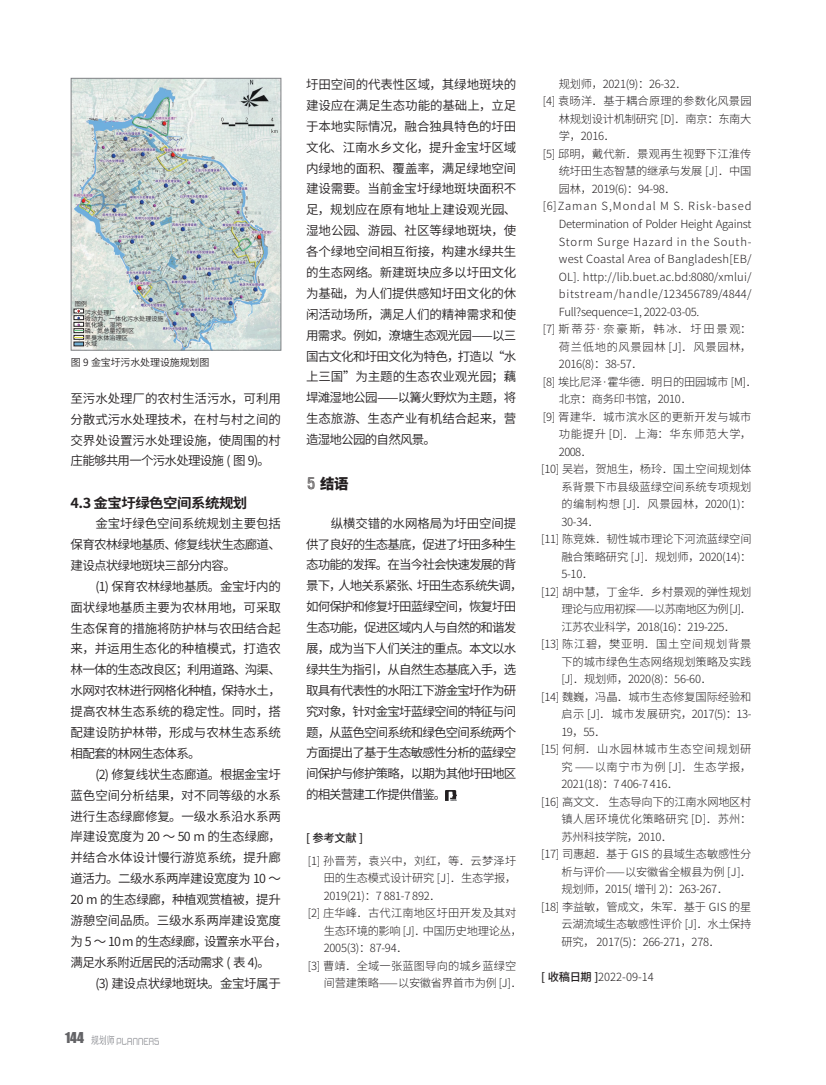
<style>
.page{position:relative;width:826px;height:1085px;background:#fff}
.page>*{position:absolute;margin:0;border:0;box-sizing:border-box;transform-origin:0 0}
.一级标题{font:800 14.38px "Source Han Sans CN";color:#231f20}
.二级标题{font:700 13.75px "Source Han Sans CN";letter-spacing:-.035em;color:#231f20;scale:1.05 1}
.t1{font:13.75px "Impact";color:#636366}
.正文{font:12.5px/20.9px "Source Han Sans CN";letter-spacing:-.06em;color:#231f20;text-align:justify}
.正文-2{font:12.5px/20.9px "Source Han Sans CN";letter-spacing:-.015em;color:#231f20}
.正文-3{font:12.5px "Source Han Sans CN";letter-spacing:-.035em;color:#231f20}
.参考文献内容1-9{font:300 11.25px/17.5px "Source Han Sans CN";letter-spacing:-.02em;color:#231f20;text-align:justify}
.参考文献内容10{font:300 11.25px/17.5px "Source Han Sans CN";letter-spacing:-.015em;color:#231f20;text-align:justify}
.参考文献内容1-9-2{font:300 11.25px/17.5px "Source Han Sans CN";letter-spacing:.015em;color:#231f20}
.参考文献{font:300 11.25px "Source Han Sans CN";color:#231f20}
.参考文献-2{font:500 11.25px "Source Han Sans CN";color:#231f20}
.图说{font:10px "Source Han Sans CN";letter-spacing:-.015em;color:#231f20}
.图例文字{font:6.25px "Source Han Sans CN";letter-spacing:-.015em;color:#231f20}
.s1{font-family:"H Yb 7 gj";font-weight:400;font-size:17.5px}
.s2{font-weight:500}
</style>
<div class="page">
<img style="left:91px;top:1035px;width:68px;height:9px">
<svg style="left:445px;top:790px;width:11px;height:10px"></svg>
<img style="left:73px;top:80px;width:206px;height:268px">
<div style="left:71px;top:78px;width:210px;height:272px;border:1px solid #808285"></div>
<div style="left:74px;top:309px;width:10px;height:4px;border:1px solid #231f20"></div>
<svg style="left:74px;top:310px;width:10px;height:28px"></svg>
<svg style="left:271px;top:129px;width:7px;height:4px"></svg>
<p class="图例文字" style="left:75px;top:300px;width:14px">图例</p>
<p class="图例文字" style="left:85px;top:309px;width:32px">污水处理厂</p>
<p class="图例文字" style="left:85px;top:315px;width:80px">微动力、一体化污水处理设施</p>
<p class="图例文字" style="left:85px;top:321px;width:39px">氧化塘、湿地</p>
<p class="图例文字" style="left:85px;top:327px;width:51px">磷、氮总量控制区</p>
<p class="图例文字" style="left:85px;top:334px;width:45px">黑臭水体治理区</p>
<p class="图例文字" style="left:85px;top:340px;width:14px">水域</p>
<p class="图说" style="left:71px;top:357px;width:140px">图 9 金宝圩污水处理设施规划图</p>
<p class="正文" style="left:71px;top:388px;width:212px">至污水处理厂的农村生活污水，可利用分散式污水处理技术，在村与村之间的交界处设置污水处理设施，使周围的村庄能够共用一个污水处理设施 ( 图 9)。</p>
<p class="二级标题" style="left:71px;top:495px;width:170px">4.3 金宝圩绿色空间系统规划</p>
<p class="正文" style="left:71px;top:513px;width:212px;text-indent:25px">金宝圩绿色空间系统规划主要包括保育农林绿地基质、修复线状生态廊道、建设点状绿地斑块三部分内容。</p>
<p class="正文" style="left:71px;top:576px;width:212px;text-indent:25px">(1) 保育农林绿地基质。金宝圩内的面状绿地基质主要为农林用地，可采取生态保育的措施将防护林与农田结合起来，并运用生态化的种植模式，打造农林一体的生态改良区；利用道路、沟渠、水网对农林进行网格化种植，保持水土，提高农林生态系统的稳定性。同时，搭配建设防护林带，形成与农林生态系统相配套的林网生态体系。</p>
<p class="正文-2" style="left:71px;top:764px;width:218px;text-indent:25px">(2) 修复线状生态廊道。根据金宝圩蓝色空间分析结果，对不同等级的水系进行生态绿廊修复。一级水系沿水系两岸建设宽度为 20 ～ 50 m 的生态绿廊，并结合水体设计慢行游览系统，提升廊道活力。二级水系两岸建设宽度为 10 ～<br>20 m 的生态绿廊，种植观赏植被，提升游憩空间品质。三级水系两岸建设宽度为 5 ～ 10 m 的生态绿廊，设置亲水平台，满足水系附近居民的活动需求 ( 表 4)。</p>
<p class="正文-3" style="left:95px;top:975px;width:187px">(3) 建设点状绿地斑块。金宝圩属于</p>
<p class="t1" style="left:65px;top:1026px;width:20px">144</p>
<p class="正文" style="left:306px;top:74px;width:212px">圩田空间的代表性区域，其绿地斑块的建设应在满足生态功能的基础上，立足于本地实际情况，融合独具特色的圩田文化、江南水乡文化，提升金宝圩区域内绿地的面积、覆盖率，满足绿地空间建设需要。当前金宝圩绿地斑块面积不足，规划应在原有地址上建设观光园、湿地公园、游园、社区等绿地斑块，使各个绿地空间相互衔接，构建水绿共生的生态网络。新建斑块应多以圩田文化为基础，为人们提供感知圩田文化的休闲活动场所，满足人们的精神需求和使用需求。例如，潦塘生态观光园—以三国古文化和圩田文化为特色，打造以“水上三国”为主题的生态农业观光园；藕垾滩湿地公园—以篝火野炊为主题，将生态旅游、生态产业有机结合起来，营造湿地公园的自然风景。</p>
<p class="一级标题" style="left:306px;top:475px;width:44px"><span class="s1">5</span> 结语</p>
<p class="正文" style="left:306px;top:513px;width:218px;text-align:left;text-indent:25px">纵横交错的水网格局为圩田空间提供了良好的生态基底，促进了圩田多种生态功能的发挥。在当今社会快速发展的背景下，人地关系紧张、圩田生态系统失调，如何保护和修复圩田蓝绿空间，恢复圩田生态功能，促进区域内人与自然的和谐发展，成为当下人们关注的重点。本文以水绿共生为指引，从自然生态基底入手，选取具有代表性的水阳江下游金宝圩作为研究对象，针对金宝圩蓝绿空间的特征与问题，从蓝色空间系统和绿色空间系统两个方面提出了基于生态敏感性分析的蓝绿空间保护与修护策略，以期为其他圩田地区的相关营建工作提供借鉴。</p>
<p class="参考文献-2" style="left:306px;top:831px;width:59px">[ 参考文献 ]</p>
<p class="参考文献内容1-9" style="left:324px;top:851px;width:194px;text-indent:-16px">[1] 孙晋芳，袁兴中，刘红，等．云梦泽圩田的生态模式设计研究 [J]．生态学报，2019(21)：7 881-7 892．</p>
<p class="参考文献内容1-9" style="left:324px;top:904px;width:200px;text-align:left;text-indent:-16px">[2] 庄华峰．古代江南地区圩田开发及其对生态环境的影响 [J]．中国历史地理论丛，<br>2005(3)：87-94．</p>
<p class="参考文献内容1-9-2" style="left:324px;top:956px;width:200px;text-indent:-16px">[3] 曹靖．全域一张蓝图导向的城乡蓝绿空间营建策略—以安徽省界首市为例 [J]．</p>
<p class="参考文献内容1-9" style="left:559px;top:75px;width:129px">规划师，2021(9)：26-32．</p>
<p class="参考文献内容1-9" style="left:559px;top:93px;width:194px;text-indent:-16px">[4] 袁旸洋．基于耦合原理的参数化风景园林规划设计机制研究 [D]．南京：东南大学，2016．</p>
<p class="参考文献内容1-9" style="left:559px;top:145px;width:194px;text-indent:-16px">[5] 邱明，戴代新．景观再生视野下江淮传统圩田生态智慧的继承与发展 [J]．中国园林，2019(6)：94-98．</p>
<p class="参考文献内容1-9" style="left:559px;top:198px;width:194px;text-indent:-16px">[6]Zaman S,Mondal M S. Risk-based Determination of Polder Height Against Storm Surge Hazard in the South&shy;west Coastal Area of Bangladesh[EB/ OL]. http://lib.buet.ac.bd:8080/xmlui/ bitstream/handle/123456789/4844/ Full?sequence=1, 2022-03-05.</p>
<p class="参考文献内容1-9" style="left:559px;top:320px;width:194px;text-indent:-16px">[7] 斯蒂芬·奈豪斯，韩冰．圩田景观：荷兰低地的风景园林 [J]．风景园林，2016(8)：38-57．</p>
<p class="参考文献内容1-9" style="left:559px;top:373px;width:200px;text-indent:-16px">[8] 埃比尼泽·霍华德．明日的田园城市 [M]．北京：商务印书馆，2010．</p>
<p class="参考文献内容1-9" style="left:559px;top:408px;width:194px;text-indent:-16px">[9] 胥建华．城市滨水区的更新开发与城市功能提升 [D]．上海：华东师范大学，2008．</p>
<p class="参考文献内容10" style="left:561px;top:460px;width:192px;text-indent:-20px">[10] 吴岩，贺旭生，杨玲．国土空间规划体系背景下市县级蓝绿空间系统专项规划的编制构想 [J]．风景园林，2020(1)：30-34．</p>
<p class="参考文献内容10" style="left:561px;top:530px;width:192px;text-indent:-20px">[11] 陈竞姝．韧性城市理论下河流蓝绿空间融合策略研究 [J]．规划师，2020(14)：5-10．</p>
<p class="参考文献内容10" style="left:561px;top:583px;width:192px;text-indent:-20px">[12] 胡中慧，丁金华．乡村景观的弹性规划理论与应用初探—以苏南地区为例[J]．江苏农业科学，2018(16)：219-225．</p>
<p class="参考文献内容10" style="left:561px;top:635px;width:192px;text-indent:-20px">[13] 陈江碧，樊亚明．国土空间规划背景下的城市绿色生态网络规划策略及实践[J]．规划师，2020(8)：56-60．</p>
<p class="参考文献内容10" style="left:561px;top:688px;width:192px;text-indent:-20px">[14] 魏巍，冯晶．城市生态修复国际经验和启示 [J]．城市发展研究，2017(5)：13- 19，55．</p>
<p class="参考文献内容10" style="left:561px;top:740px;width:192px;text-indent:-20px">[15] 何舸．山水园林城市生态空间规划研究—以南宁市为例 [J]．生态学报，2021(18)：7 406-7 416．</p>
<p class="参考文献内容10" style="left:561px;top:793px;width:192px;text-indent:-20px">[16] 高文文． 生态导向下的江南水网地区村镇人居环境优化策略研究 [D]．苏州：苏州科技学院，2010．</p>
<p class="参考文献内容10" style="left:561px;top:845px;width:192px;text-indent:-20px">[17] 司惠超．基于 GIS 的县域生态敏感性分析与评价—以安徽省全椒县为例 [J]．规划师，2015( 增刊 2)：263-267．</p>
<p class="参考文献内容10" style="left:561px;top:898px;width:192px;text-indent:-20px">[18] 李益敏，管成文，朱军．基于 GIS 的星云湖流域生态敏感性评价 [J]．水土保持研究， 2017(5)：266-271，278．</p>
<p class="参考文献" style="left:541px;top:970px;width:114px"><span class="s2">[ 收稿日期 ]</span>2022-09-14</p>
</div>
